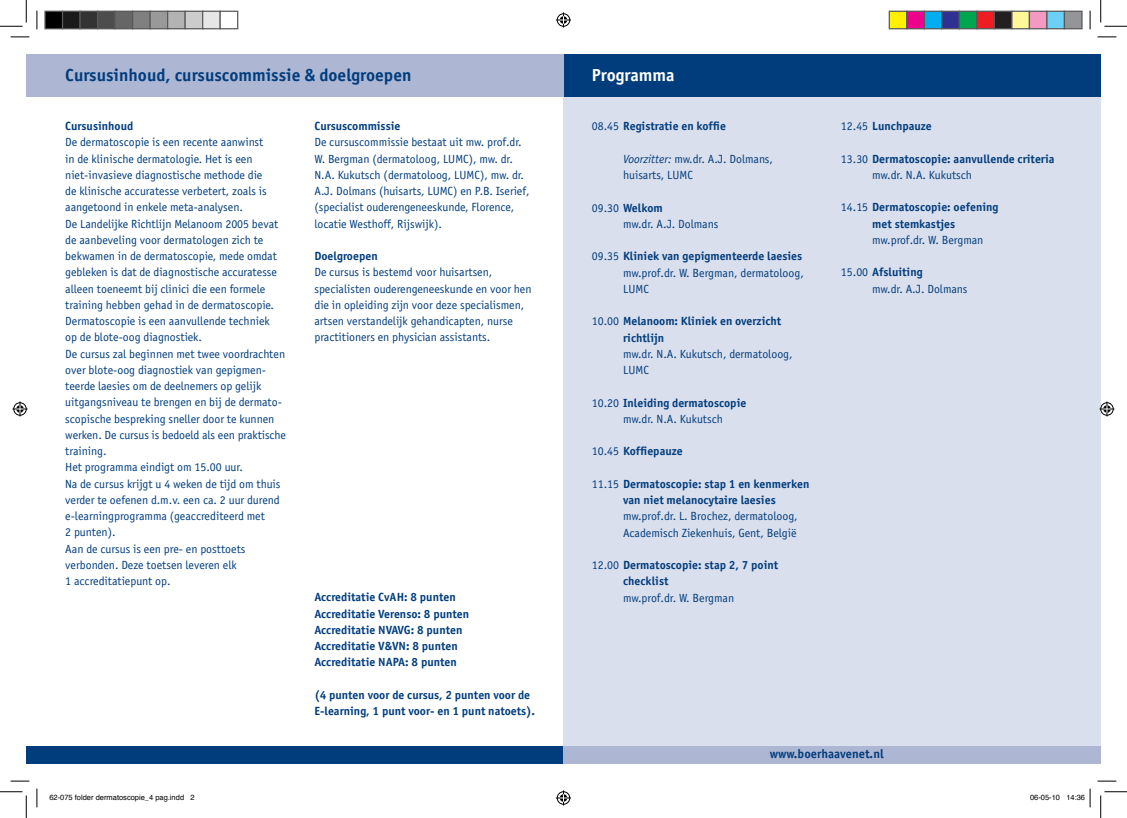
<style>
.page{position:relative;width:1127px;height:818px;background:#fff}
.page>*{position:absolute;margin:0;border:0;box-sizing:border-box;transform-origin:0 0}
.t1{font:700 17.5px "Officina Sans";color:#013d7d}
.t2{font:700 17.5px "Officina Sans";color:#fff}
.t3{font:700 12.5px "Officina Sans";color:#013d7d}
.t4{font:11.88px/16.2px "Officina Sans";color:#013d7d}
.t5{font:700 11.88px/16.2px "Officina Sans";color:#013d7d}
.t6{font:11.88px "Officina Sans";letter-spacing:-.02em;color:#013d7d}
.t7{font:7.5px "Helvetica";color:#000}
.s1{font-weight:400}
.s2{font-style:italic}
.s3{font-weight:700}
</style>
<div class="page">
<div style="left:563px;top:55px;width:537px;height:693px;background:#dadfed"></div>
<div style="left:563px;top:55px;width:537px;height:42px;background:#013d7d"></div>
<div style="left:26px;top:55px;width:537px;height:42px;background:#adb7d4"></div>
<div style="left:26px;top:746px;width:537px;height:17px;background:#013d7d"></div>
<div style="left:563px;top:746px;width:537px;height:17px;background:#adb7d4"></div>
<svg style="left:11px;top:36px;width:18px;height:2px"></svg>
<svg style="left:1097px;top:36px;width:18px;height:2px"></svg>
<svg style="left:11px;top:780px;width:18px;height:2px"></svg>
<svg style="left:1097px;top:780px;width:18px;height:2px"></svg>
<svg style="left:36px;top:11px;width:2px;height:18px"></svg>
<svg style="left:36px;top:788px;width:2px;height:19px"></svg>
<svg style="left:1089px;top:11px;width:1px;height:18px"></svg>
<svg style="left:0;top:0;width:27px;height:27px"></svg>
<svg style="left:0;top:791px;width:27px;height:27px"></svg>
<svg style="left:1100px;top:0;width:26px;height:27px"></svg>
<svg style="left:1100px;top:791px;width:26px;height:27px"></svg>
<svg style="left:556px;top:13px;width:15px;height:15px"></svg>
<svg style="left:556px;top:790px;width:15px;height:15px"></svg>
<svg style="left:13px;top:401px;width:15px;height:15px"></svg>
<svg style="left:1099px;top:401px;width:15px;height:15px"></svg>
<div style="left:45px;top:11px;width:18px;height:18px;background:#000"></div>
<div style="left:44px;top:11px;width:19px;height:18px;border:1px solid #595959"></div>
<div style="left:63px;top:11px;width:17px;height:18px;background:#1a1a1a"></div>
<div style="left:62px;top:11px;width:19px;height:18px;border:1px solid #595959"></div>
<div style="left:80px;top:11px;width:18px;height:18px;background:#333"></div>
<div style="left:79px;top:11px;width:19px;height:18px;border:1px solid #595959"></div>
<div style="left:98px;top:11px;width:17px;height:18px;background:#4d4d4d"></div>
<div style="left:97px;top:11px;width:19px;height:18px;border:1px solid #595959"></div>
<div style="left:115px;top:11px;width:18px;height:18px;background:#666"></div>
<div style="left:114px;top:11px;width:19px;height:18px;border:1px solid #595959"></div>
<div style="left:133px;top:11px;width:17px;height:18px;background:#808080"></div>
<div style="left:132px;top:11px;width:19px;height:18px;border:1px solid #595959"></div>
<div style="left:150px;top:11px;width:18px;height:18px;background:#999"></div>
<div style="left:149px;top:11px;width:19px;height:18px;border:1px solid #595959"></div>
<div style="left:168px;top:11px;width:17px;height:18px;background:#b3b3b3"></div>
<div style="left:167px;top:11px;width:19px;height:18px;border:1px solid #595959"></div>
<div style="left:185px;top:11px;width:18px;height:18px;background:#ccc"></div>
<div style="left:184px;top:11px;width:19px;height:18px;border:1px solid #595959"></div>
<div style="left:203px;top:11px;width:17px;height:18px;background:#e6e6e6"></div>
<div style="left:202px;top:11px;width:19px;height:18px;border:1px solid #595959"></div>
<div style="left:219px;top:11px;width:19px;height:18px;border:1px solid #595959"></div>
<div style="left:889px;top:11px;width:17px;height:18px;background:#fff101"></div>
<div style="left:888px;top:11px;width:19px;height:18px;border:1px solid #595959"></div>
<div style="left:906px;top:11px;width:18px;height:18px;background:#ed028c"></div>
<div style="left:905px;top:11px;width:19px;height:18px;border:1px solid #595959"></div>
<div style="left:924px;top:11px;width:17px;height:18px;background:#00aeef"></div>
<div style="left:923px;top:11px;width:19px;height:18px;border:1px solid #595959"></div>
<div style="left:941px;top:11px;width:18px;height:18px;background:#2e3092"></div>
<div style="left:940px;top:11px;width:19px;height:18px;border:1px solid #595959"></div>
<div style="left:959px;top:11px;width:17px;height:18px;background:#00a54f"></div>
<div style="left:958px;top:11px;width:19px;height:18px;border:1px solid #595959"></div>
<div style="left:976px;top:11px;width:18px;height:18px;background:#ee1d23"></div>
<div style="left:975px;top:11px;width:19px;height:18px;border:1px solid #595959"></div>
<div style="left:994px;top:11px;width:17px;height:18px;background:#231f20"></div>
<div style="left:993px;top:11px;width:19px;height:18px;border:1px solid #595959"></div>
<div style="left:1011px;top:11px;width:18px;height:18px;background:#fff79a"></div>
<div style="left:1010px;top:11px;width:19px;height:18px;border:1px solid #595959"></div>
<div style="left:1029px;top:11px;width:17px;height:18px;background:#f499c2"></div>
<div style="left:1028px;top:11px;width:19px;height:18px;border:1px solid #595959"></div>
<div style="left:1046px;top:11px;width:18px;height:18px;background:#6bcff6"></div>
<div style="left:1045px;top:11px;width:19px;height:18px;border:1px solid #595959"></div>
<div style="left:1064px;top:11px;width:17px;height:18px;background:#939598"></div>
<div style="left:1063px;top:11px;width:19px;height:18px;border:1px solid #595959"></div>
<svg style="left:1089px;top:788px;width:1px;height:19px"></svg>
<h1 class="t1" style="left:65px;top:65px;width:348px">Cursusinhoud, cursuscommissie &amp; doelgroepen</h1>
<h1 class="t2" style="left:591px;top:65px;width:84px">Programma</h1>
<p class="t5" style="left:65px;top:118px;width:69px">Cursusinhoud</p>
<p class="t4" style="left:65px;top:134px;width:222px">De dermatoscopie is een recente aanwinst<br>in de klinische dermatologie. Het is een niet-invasieve diagnostische methode die<br>de klinische accuratesse verbetert, zoals is aangetoond in enkele meta-analysen.<br>De Landelijke Richtlijn Melanoom 2005 bevat de aanbeveling voor dermatologen zich te bekwamen in de dermatoscopie, mede omdat gebleken is dat de diagnostische accuratesse alleen toeneemt bij clinici die een formele training hebben gehad in de dermatoscopie.<br>Dermatoscopie is een aanvullende techniek<br>op de blote-oog diagnostiek.<br>De cursus zal beginnen met twee voordrachten over blote-oog diagnostiek van gepigmen&shy;teerde laesies om de deelnemers op gelijk uitgangsniveau te brengen en bij de dermato&shy;scopische bespreking sneller door te kunnen werken. De cursus is bedoeld als een praktische training.<br>Het programma eindigt om 15.00 uur.<br>Na de cursus krijgt u 4 weken de tijd om thuis verder te oefenen d.m.v. een ca. 2 uur durend e-learningprogramma (geaccrediteerd met<br>2 punten).<br>Aan de cursus is een pre- en posttoets verbonden. Deze toetsen leveren elk<br>1 accreditatiepunt op.</p>
<p class="t5" style="left:314px;top:118px;width:88px">Cursuscommissie</p>
<p class="t4" style="left:314px;top:134px;width:217px">De cursuscommissie bestaat uit mw. prof.dr.<br>W. Bergman (dermatoloog, LUMC), mw. dr.<br>N.A. Kukutsch (dermatoloog, LUMC), mw. dr.<br>A.J. Dolmans (huisarts, LUMC) en P.B. Iserief, (specialist ouderengeneeskunde, Florence, locatie Westhoff, Rijswijk).</p>
<p class="t5" style="left:314px;top:248px;width:65px">Doelgroepen</p>
<p class="t4" style="left:314px;top:264px;width:218px">De cursus is bestemd voor huisartsen, specialisten ouderengeneeskunde en voor hen die in opleiding zijn voor deze specialismen, artsen verstandelijk gehandicapten, nurse practitioners en physician assistants.</p>
<p class="t5" style="left:314px;top:589px;width:156px">Accreditatie CvAH: 8 punten<br>Accreditatie Verenso: 8 punten<br>Accreditatie NVAVG: 8 punten<br>Accreditatie V&amp;VN: 8 punten<br>Accreditatie NAPA: 8 punten</p>
<p class="t5" style="left:314px;top:686px;width:222px">(4 punten voor de cursus, 2 punten voor de<br>E-learning, 1 punt voor- en 1 punt natoets).</p>
<p class="t5" style="left:591px;top:118px;width:136px"><span class="s1">08.45</span> Registratie en koffie</p>
<p class="t4" style="left:623px;top:151px;width:151px"><span class="s2">Voorzitter:</span> mw.dr. A.J. Dolmans, huisarts, LUMC</p>
<p class="t4" style="left:623px;top:199px;width:97px;text-indent:-31px">09.30 <span class="s3">Welkom<br></span>mw.dr. A.J. Dolmans</p>
<p class="t4" style="left:623px;top:248px;width:182px;text-indent:-31px">09.35 <span class="s3">Kliniek van gepigmenteerde laesies </span>mw.prof.dr. W. Bergman, dermatoloog,<br>LUMC</p>
<p class="t5" style="left:623px;top:313px;width:160px;text-indent:-31px"><span class="s1">10.00</span> Melanoom: Kliniek en overzicht richtlijn</p>
<p class="t4" style="left:623px;top:346px;width:171px">mw.dr. N.A. Kukutsch, dermatoloog,<br>LUMC</p>
<p class="t4" style="left:623px;top:394px;width:125px;text-indent:-31px">10.20 <span class="s3">Inleiding dermatoscopie </span>mw.dr. N.A. Kukutsch</p>
<p class="t5" style="left:591px;top:443px;width:92px"><span class="s1">10.45</span> Koffiepauze</p>
<p class="t5" style="left:591px;top:475px;width:219px;text-align:center"><span class="s1">11.15</span> Dermatoscopie: stap 1 en kenmerken van niet melanocytaire laesies</p>
<p class="t4" style="left:623px;top:508px;width:176px">mw.prof.dr. L. Brochez, dermatoloog,<br>Academisch Ziekenhuis, Gent, België</p>
<p class="t5" style="left:623px;top:557px;width:157px;text-indent:-31px"><span class="s1">12.00</span> Dermatoscopie: stap 2, 7 point checklist</p>
<p class="t6" style="left:623px;top:590px;width:113px">mw.prof.dr. W. Bergman</p>
<p class="t5" style="left:840px;top:118px;width:92px"><span class="s1">12.45</span> Lunchpauze</p>
<p class="t5" style="left:872px;top:150px;width:184px;text-indent:-31px"><span class="s1">13.30</span> Dermatoscopie: aanvullende criteria <span class="s1">mw.dr. N.A. Kukutsch</span></p>
<p class="t5" style="left:872px;top:199px;width:128px;text-indent:-31px"><span class="s1">14.15</span> Dermatoscopie: oefening met stemkastjes</p>
<p class="t6" style="left:872px;top:233px;width:113px">mw.prof.dr. W. Bergman</p>
<p class="t4" style="left:872px;top:264px;width:97px;text-indent:-31px">15.00 <span class="s3">Afsluiting<br></span>mw.dr. A.J. Dolmans</p>
<p class="t3" style="left:769px;top:746px;width:115px">www.boerhaavenet.nl</p>
<p class="t7" style="left:49px;top:791px;width:147px">62-075 folder dermatoscopie_4 pag.indd 2</p>
<p class="t7" style="left:1029px;top:791px;width:57px">06-05-10 14:36</p>
</div>
